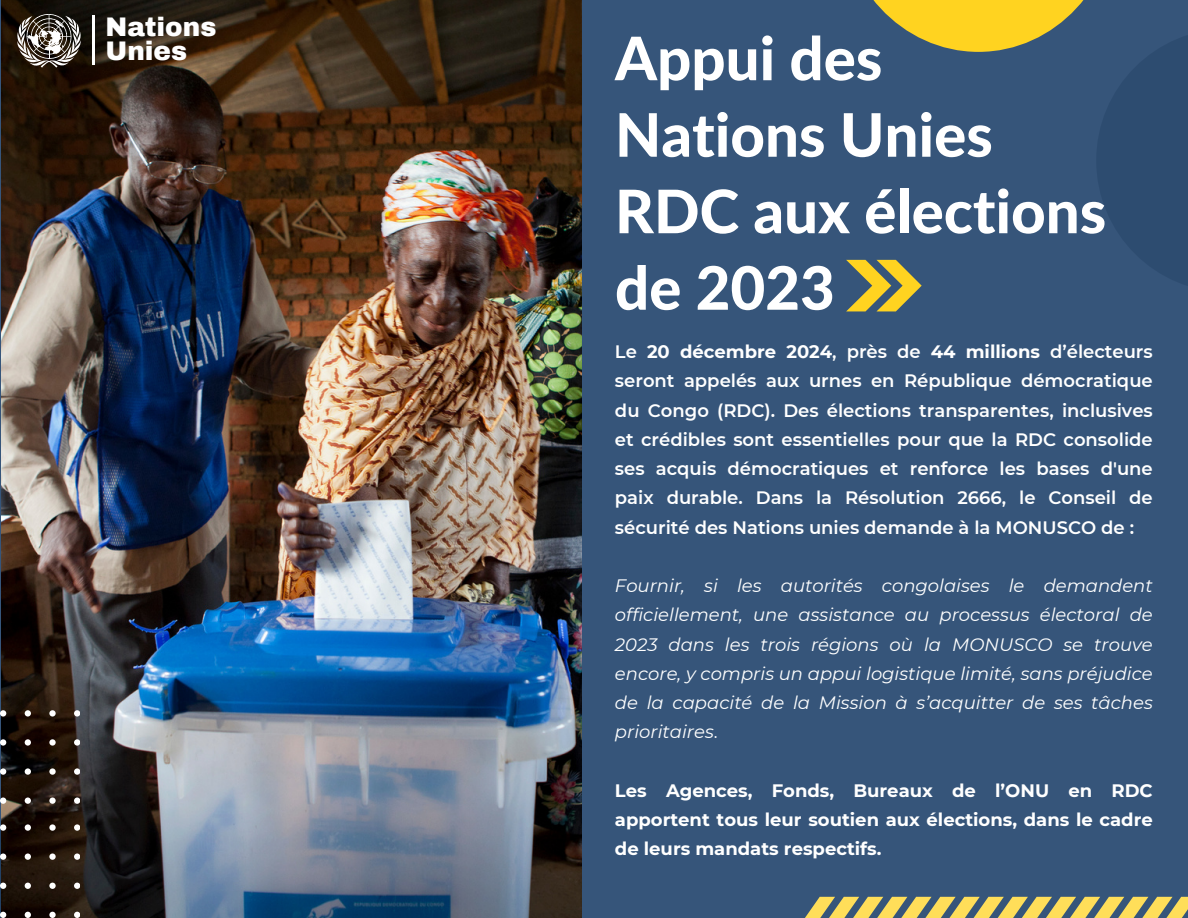
<style>
.page{position:relative;width:1188px;height:918px;background:#36557a}
.page>*{position:absolute;margin:0;border:0;box-sizing:border-box;transform-origin:0 0}
.t1{font:800 60px/76.5px "Lato";color:#fff}
.t2{font:900 26.25px "Archivo";color:#fff}
.t3{font:600 18px/29.2px "Montserrat";color:#fff;text-align:justify}
.t4{font:italic 18px/29.2px "Montserrat";color:#fff;text-align:justify}
.t5{font:700 18px/29.2px "Montserrat";color:#fff;text-align:justify}
.s1{font-weight:700}
.s2{font-style:normal}
</style>
<div class="page">
<img style="left:1px;top:0;width:581px;height:918px">
<svg style="left:873px;top:0;width:211px;height:52px;fill:#ffd320"></svg>
<svg style="left:0;top:710px;width:80px;height:94px"></svg>
<svg style="left:0;top:824px;width:80px;height:94px"></svg>
<div style="left:1096px;top:29px;width:92px;height:263px;background:#2d4c70"></div>
<svg style="left:846px;top:260px;width:76px;height:51px"></svg>
<svg style="left:805px;top:897px;width:383px;height:21px"></svg>
<svg style="left:17px;top:11px;width:64px;height:56px"></svg>
<hr style="left:92px;top:15px;width:3px;height:49px;background:#fff">
<p class="t2" style="left:105px;top:13px;width:112px">Nations</p>
<p class="t2" style="left:105px;top:37px;width:83px">Unies</p>
<p class="t1" style="left:615px;top:19px;width:269px">Appui des</p>
<p class="t1" style="left:615px;top:95px;width:493px">Nations Unies<br>RDC aux élections de 2023</p>
<p class="t3" style="left:615px;top:337px;width:539px">Le <span class="s1">20 décembre 2024</span>, près de <span class="s1">44 millions</span> d’électeurs seront appelés aux urnes en République démocratique du Congo (RDC). Des élections transparentes, inclusives et crédibles sont essentielles pour que la RDC consolide ses acquis démocratiques et renforce les bases d'une paix durable. Dans la Résolution 2666, le Conseil de sécurité des Nations unies demande à la MONUSCO de :</p>
<p class="t4" style="left:615px;top:571px;width:539px">Fournir, si les autorités congolaises le demandent officiellement, une assistance au processus électoral de 2023 dans les trois régions où la MONUSCO se trouve encore, y compris un appui logistique limité, sans préjudice de la capacité de la Mission à s’acquitter de ses tâches prioritaires<span class="s2">.</span></p>
<p class="t5" style="left:615px;top:776px;width:539px">Les Agences, Fonds, Bureaux de l’ONU en RDC apportent tous leur soutien aux élections, dans le cadre de leurs mandats respectifs.</p>
</div>
